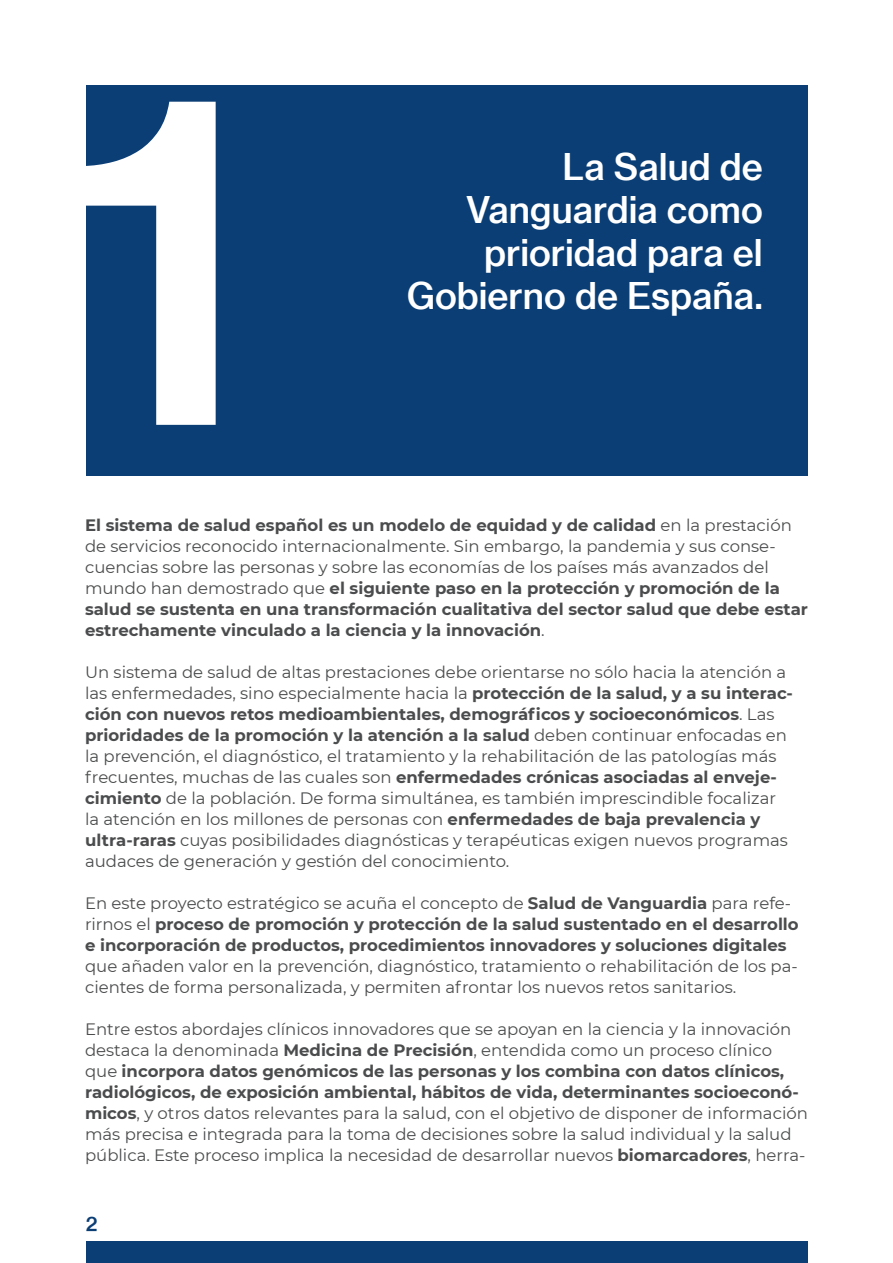
<style>
.page{position:relative;width:893px;height:1263px;background:#fff}
.page>*{position:absolute;margin:0;border:0;box-sizing:border-box;transform-origin:0 0}
.numeros_titular{font:450px "N Haas Grotesk TX Pro 65 Md";color:#fff}
.titular{font:36px/43.2px "N Haas Grotesk TX Pro 65 Md";color:#fff;text-align:right}
.t1{font:19.5px "N Haas Grotesk TX Pro 65 Md";color:#0b3e75}
.texto{font:16.5px/21px "Montserrat";color:#4b4c4d}
.texto-2{font:700 16.5px/21px "Montserrat";color:#4b4c4d}
.s1{font-weight:400}
.s2{font-weight:700}
</style>
<div class="page">
<div style="left:86px;top:1242px;width:721px;height:21px;background:#0b3e75"></div>
<div style="left:86px;top:85px;width:721px;height:390px;background:#0b3e75"></div>
<p class="numeros_titular" style="left:65px;top:-20px;width:189px">1</p>
<p class="titular" style="left:407px;top:145px;width:357px">La Salud de<br>Vanguardia como prioridad para el<br>Gobierno de España.</p>
<p class="texto-2" style="left:85px;top:513px;width:724px">El sistema de salud español es un modelo de equidad y de calidad <span class="s1">en la prestación de servicios reconocido internacionalmente. Sin embargo, la pandemia y sus conse&shy;cuencias sobre las personas y sobre las economías de los países más avanzados del mundo han demostrado que</span> el siguiente paso en la protección y promoción de la salud se sustenta en una transformación cualitativa del sector salud que debe estar estrechamente vinculado a la ciencia y la innovación<span class="s1">.</span></p>
<p class="texto" style="left:85px;top:661px;width:709px">Un sistema de salud de altas prestaciones debe orientarse no sólo hacia la atención a las enfermedades, sino especialmente hacia la <span class="s2">protección de la salud, y a su interac&shy;ción con nuevos retos medioambientales, demográficos y socioeconómicos</span>. Las <span class="s2">prioridades de la promoción y la atención a la salud</span> deben continuar enfocadas en la prevención, el diagnóstico, el tratamiento y la rehabilitación de las patologías más frecuentes, muchas de las cuales son <span class="s2">enfermedades crónicas asociadas al enveje&shy;cimiento</span> de la población. De forma simultánea, es también imprescindible focalizar la atención en los millones de personas con <span class="s2">enfermedades de baja prevalencia y ultra-raras</span> cuyas posibilidades diagnósticas y terapéuticas exigen nuevos programas audaces de generación y gestión del conocimiento.</p>
<p class="texto" style="left:85px;top:892px;width:715px">En este proyecto estratégico se acuña el concepto de <span class="s2">Salud de Vanguardia</span> para refe&shy;rirnos el <span class="s2">proceso de promoción y protección de la salud sustentado en el desarrollo e incorporación de productos, procedimientos innovadores y soluciones digitales </span>que añaden valor en la prevención, diagnóstico, tratamiento o rehabilitación de los pa&shy;cientes de forma personalizada, y permiten afrontar los nuevos retos sanitarios.</p>
<p class="texto" style="left:85px;top:1018px;width:724px">Entre estos abordajes clínicos innovadores que se apoyan en la ciencia y la innovación destaca la denominada <span class="s2">Medicina de Precisión</span>, entendida como un proceso clínico que <span class="s2">incorpora datos genómicos de las personas y los combina con datos clínicos, radiológicos, de exposición ambiental, hábitos de vida, determinantes socioeconó&shy;micos</span>, y otros datos relevantes para la salud, con el objetivo de disponer de información más precisa e integrada para la toma de decisiones sobre la salud individual y la salud pública. Este proceso implica la necesidad de desarrollar nuevos <span class="s2">biomarcadores</span>, herra-</p>
<p class="t1" style="left:86px;top:1212px;width:13px">2</p>
</div>
